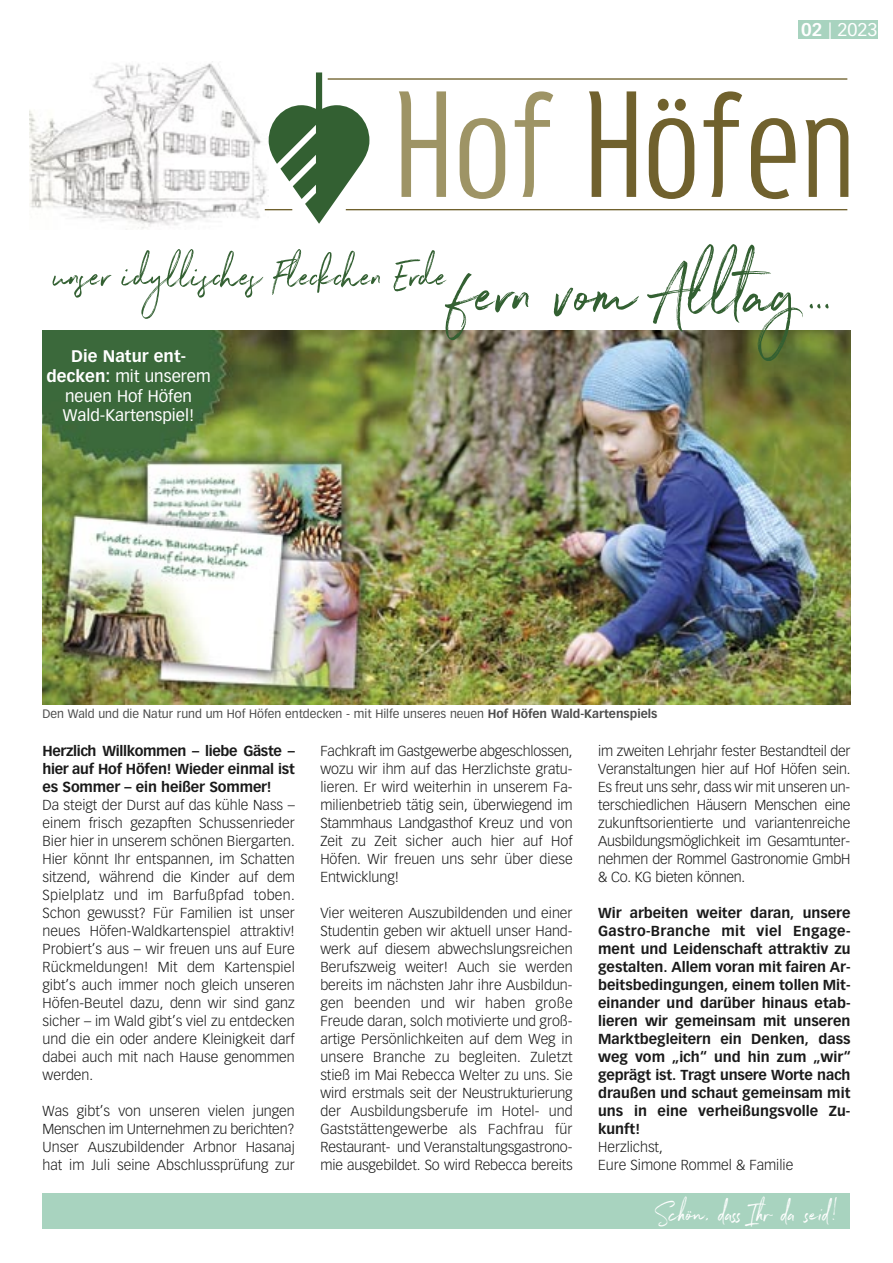
<style>
.page{position:relative;width:893px;height:1263px;background:#fff}
.page>*{position:absolute;margin:0;border:0;box-sizing:border-box;transform-origin:0 0}
.t1{font:28.5px "Northwell Alt";color:#fff}
.t2{font:18px "Vectora";color:#fff}
.t3{font:16.5px/19.8px "Vectora LT Pro";color:#fff;text-align:center}
.t4{font:300 14.25px/18px "Vectora LT Pro";color:#1a1a1a;text-align:justify}
.t5{font:700 14.25px/18px "Vectora LT Pro";letter-spacing:-.005em;color:#1a1a1a;text-align:justify}
.t6{font:12px "Vectora LT Pro";color:#4d4d4d}
.s1{font-weight:700}
.s2{font-family:"Vectora LT Pro";font-weight:700}
</style>
<div class="page">
<img style="left:30px;top:63px;width:235px;height:166px">
<svg style="left:399px;top:91px;width:47px;height:106px"></svg>
<svg style="left:460px;top:118px;width:45px;height:81px"></svg>
<svg style="left:515px;top:91px;width:38px;height:106px"></svg>
<svg style="left:589px;top:91px;width:47px;height:106px"></svg>
<svg style="left:649px;top:99px;width:45px;height:100px"></svg>
<svg style="left:704px;top:91px;width:38px;height:106px"></svg>
<svg style="left:751px;top:118px;width:44px;height:81px"></svg>
<svg style="left:805px;top:118px;width:43px;height:79px"></svg>
<hr style="left:328px;top:78px;width:519px;height:2px;background:#70612d">
<hr style="left:346px;top:209px;width:501px;height:1px;background:#70612d">
<svg style="left:265px;top:72px;width:104px;height:152px"></svg>
<div style="left:798px;top:20px;width:80px;height:18px;background:#a8d3bf"></div>
<div style="left:43px;top:1193px;width:807px;height:35px;background:#a8d3bf"></div>
<img style="left:43px;top:330px;width:807px;height:375px">
<svg style="left:53px;top:274px;width:59px;height:24px"></svg>
<svg style="left:121px;top:249px;width:142px;height:70px"></svg>
<svg style="left:272px;top:249px;width:108px;height:46px"></svg>
<svg style="left:393px;top:250px;width:136px;height:92px"></svg>
<svg style="left:553px;top:288px;width:86px;height:29px"></svg>
<svg style="left:647px;top:244px;width:156px;height:117px"></svg>
<svg style="left:810px;top:304px;width:18px;height:5px"></svg>
<p class="t3" style="left:46px;top:347px;width:166px"><span class="s1">Die Natur ent&shy;decken:</span> mit unserem neuen Hof Höfen<br>Wald-Kartenspiel!</p>
<p class="t6" style="left:43px;top:709px;width:616px">Den Wald und die Natur rund um Hof Höfen entdecken - mit Hilfe unseres neuen <span class="s1">Hof Höfen Wald-Kartenspiels</span></p>
<p class="t2" style="left:801px;top:22px;width:78px"><span class="s2">02</span> | 2023</p>
<p class="t5" style="left:43px;top:743px;width:254px">Herzlich Willkommen – liebe Gäste – hier auf Hof Höfen! Wieder einmal ist es Sommer – ein heißer Sommer!</p>
<p class="t4" style="left:43px;top:797px;width:254px">Da steigt der Durst auf das kühle Nass – einem frisch gezapften Schussenrieder Bier hier in unserem schönen Biergarten.<br>Hier könnt Ihr entspannen, im Schatten sitzend, während die Kinder auf dem Spiel platz und im Barfußpfad toben.<br>Schon gewusst? Für Familien ist unser neues Höfen-Waldkartenspiel attraktiv!<br>Probiert’s aus – wir freuen uns auf Eure Rückmeldungen! Mit dem Kar ten spiel gibt’s auch immer noch gleich unseren Höfen-Beutel dazu, denn wir sind ganz sicher – im Wald gibt’s viel zu entdecken und die ein oder andere Klei nig keit darf dabei auch mit nach Hause genommen werden.</p>
<p class="t4" style="left:43px;top:1103px;width:254px">Was gibt’s von unseren vielen jungen Menschen im Unternehmen zu berichten?<br>Unser Auszubildender Arbnor Hasanaj hat im Juli seine Abschluss prü fung zur</p>
<p class="t4" style="left:320px;top:743px;width:254px">Fachkraft im Gastgewerbe ab ge schlos sen, wozu wir ihm auf das Herzlichste gratu&shy;lieren. Er wird weiterhin in unserem Fa - milienbetrieb tätig sein, überwiegend im Stammhaus Land gast hof Kreuz und von Zeit zu Zeit sicher auch hier auf Hof Höfen. Wir freuen uns sehr über diese Entwicklung!</p>
<p class="t4" style="left:320px;top:905px;width:254px">Vier weiteren Auszubildenden und einer Studentin geben wir aktuell unser Hand - werk auf diesem abwechslungsreichen Berufszweig weiter! Auch sie werden bereits im nächsten Jahr ihre Ausbildun - gen beenden und wir haben große Freude daran, solch motivierte und groß&shy;artige Persönlichkeiten auf dem Weg in unsere Branche zu begleiten. Zuletzt stieß im Mai Rebecca Welter zu uns. Sie wird erstmals seit der Neustrukturierung der Ausbildungsberufe im Hotel- und Gaststättengewerbe als Fachfrau für Restaurant- und Veranstaltungs gastro no - mie ausgebildet. So wird Rebecca be reits</p>
<p class="t4" style="left:598px;top:743px;width:254px">im zweiten Lehrjahr fester Be stand teil der Veran stal tungen hier auf Hof Höfen sein.<br>Es freut uns sehr, dass wir mit unseren un - terschiedlichen Häusern Men schen eine zukunftsorientierte und va ri an ten reiche Ausbildungsmöglichkeit im Ge samt un ter - nehmen der Rommel Gastro nomie GmbH &amp; Co. KG bieten können.</p>
<p class="t5" style="left:598px;top:905px;width:254px">Wir arbeiten weiter daran, unsere Gas tro-Branche mit viel Engage - ment und Lei den schaft attraktiv zu gestalten. Allem vo ran mit fairen Ar - beits bedingungen, einem tollen Mit - ei n an der und darüber hinaus etab - lieren wir gemeinsam mit unseren Markt begleitern ein Denken, dass weg vom „ich“ und hin zum „wir“ geprägt ist. Tragt unsere Worte nach draußen und schaut gemeinsam mit uns in eine verheißungsvolle Zu - kunft!</p>
<p class="t4" style="left:598px;top:1139px;width:66px">Herzlichst,</p>
<p class="t4" style="left:598px;top:1157px;width:197px">Eure Simone Rommel &amp; Familie</p>
<p class="t1" style="left:655px;top:1193px;width:184px">Schön, dass Ihr da seid!</p>
</div>
